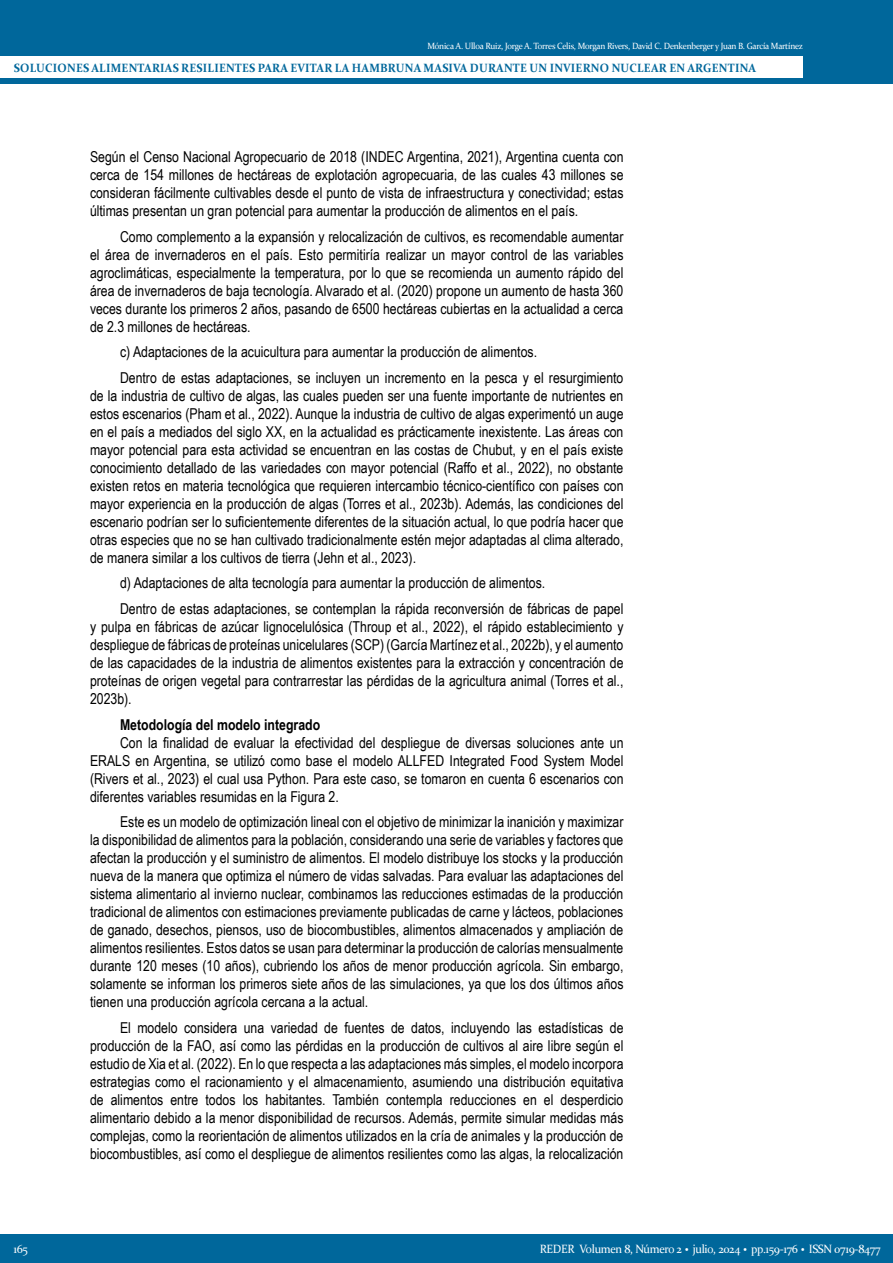
<style>
.page{position:relative;width:893px;height:1263px;background:#fff}
.page>*{position:absolute;margin:0;border:0;box-sizing:border-box;transform-origin:0 0}
.Cuerpo{font:15px/18px "Arial Narrow";color:#000;text-align:justify}
.Subtítulos_02{font:700 15px "Arial Narrow";color:#000}
.t1{font:700 12px "Constantia";letter-spacing:.02em;color:#00679b;scale:.95 1}
.t2{font:12px "Constantia";letter-spacing:-.025em;color:#fff;scale:.95 1}
.t3{font:9px "Constantia";letter-spacing:-.025em;color:#fff;scale:.95 1}
.s1{font-weight:700;font-size:18px}
</style>
<div class="page">
<div style="left:0;top:0;width:893px;height:84px;background:#00679b"></div>
<div style="left:0;top:56px;width:803px;height:22px;background:#fff"></div>
<div style="left:0;top:1234px;width:893px;height:29px;background:#00679b"></div>
<p class="t3" style="left:427px;top:40px;width:397px">Mónica A. Ulloa Ruiz, Jorge A. Torres Celis, Morgan Rivers, David C. Denkenberger y Juan B. García Martínez</p>
<p class="t1" style="left:14px;top:59px;width:783px">SOLUCIONES ALIMENTARIAS RESILIENTES PARA EVITAR LA HAMBRUNA MASIVA DURANTE UN INVIERNO NUCLEAR EN ARGENTINA</p>
<p class="Cuerpo" style="left:90px;top:148px;width:535px">Según el Censo Nacional Agropecuario de 2018 (INDEC Argentina, 2021), Argentina cuenta con cerca de 154 millones de hectáreas de explotación agropecuaria, de las cuales 43 millones se consideran fácilmente cultivables desde el punto de vista de infraestructura y conectividad; estas últimas presentan un gran potencial para aumentar la producción de alimentos en el país.</p>
<p class="Cuerpo" style="left:90px;top:227px;width:535px;text-indent:30px">Como complemento a la expansión y relocalización de cultivos, es recomendable aumentar el área de invernaderos en el país. Esto permitiría realizar un mayor control de las variables agroclimáticas, especialmente la temperatura, por lo que se recomienda un aumento rápido del área de invernaderos de baja tecnología. Alvarado et al. (2020) propone un aumento de hasta 360 veces durante los primeros 2 años, pasando de 6500 hectáreas cubiertas en la actualidad a cerca de 2.3 millones de hectáreas.</p>
<p class="Cuerpo" style="left:120px;top:343px;width:419px">c) Adaptaciones de la acuicultura para aumentar la producción de alimentos.</p>
<p class="Cuerpo" style="left:90px;top:368px;width:535px;text-indent:30px">Dentro de estas adaptaciones, se incluyen un incremento en la pesca y el resurgimiento de la industria de cultivo de algas, las cuales pueden ser una fuente importante de nutrientes en estos escenarios (Pham et al., 2022). Aunque la industria de cultivo de algas experimentó un auge en el país a mediados del siglo XX, en la actualidad es prácticamente inexistente. Las áreas con mayor potencial para esta actividad se encuentran en las costas de Chubut, y en el país existe conocimiento detallado de las variedades con mayor potencial (Raffo et al., 2022), no obstante existen retos en materia tecnológica que requieren intercambio técnico-científico con países con mayor experiencia en la producción de algas (Torres et al., 2023b). Además, las condiciones del escenario podrían ser lo suficientemente diferentes de la situación actual, lo que podría hacer que otras especies que no se han cultivado tradicionalmente estén mejor adaptadas al clima alterado, de manera similar a los cultivos de tierra (Jehn et al., 2023).</p>
<p class="Cuerpo" style="left:120px;top:574px;width:427px">d) Adaptaciones de alta tecnología para aumentar la producción de alimentos.</p>
<p class="Cuerpo" style="left:90px;top:599px;width:535px;text-indent:30px">Dentro de estas adaptaciones, se contemplan la rápida reconversión de fábricas de papel y pulpa en fábricas de azúcar lignocelulósica (Throup et al., 2022), el rápido establecimiento y despliegue de fábricas de proteínas unicelulares (SCP) (García Martínez et al., 2022b), y el aumento de las capacidades de la industria de alimentos existentes para la extracción y concentración de proteínas de origen vegetal para contrarrestar las pérdidas de la agricultura animal (Torres et al., 2023b).</p>
<p class="Subtítulos_02" style="left:120px;top:713px;width:202px">Metodología del modelo integrado</p>
<p class="Cuerpo" style="left:90px;top:733px;width:535px;text-indent:30px">Con la finalidad de evaluar la efectividad del despliegue de diversas soluciones ante un ERALS en Argentina, se utilizó como base el modelo ALLFED Integrated Food System Model (Rivers et al., 2023) el cual usa Python. Para este caso, se tomaron en cuenta 6 escenarios con diferentes variables resumidas en la Figura 2.</p>
<p class="Cuerpo" style="left:90px;top:812px;width:535px;text-indent:30px">Este es un modelo de optimización lineal con el objetivo de minimizar la inanición y maximizar la disponibilidad de alimentos para la población, considerando una serie de variables y factores que afectan la producción y el suministro de alimentos. El modelo distribuye los stocks y la producción nueva de la manera que optimiza el número de vidas salvadas. Para evaluar las adaptaciones del sistema alimentario al invierno nuclear, combinamos las reducciones estimadas de la producción tradicional de alimentos con estimaciones previamente publicadas de carne y lácteos, poblaciones de ganado, desechos, piensos, uso de biocombustibles, alimentos almacenados y ampliación de alimentos resilientes. Estos datos se usan para determinar la producción de calorías mensualmente durante 120 meses (10 años), cubriendo los años de menor producción agrícola. Sin embargo, solamente se informan los primeros siete años de las simulaciones, ya que los dos últimos años tienen una producción agrícola cercana a la actual.</p>
<p class="Cuerpo" style="left:90px;top:1018px;width:535px;text-indent:30px">El modelo considera una variedad de fuentes de datos, incluyendo las estadísticas de producción de la FAO, así como las pérdidas en la producción de cultivos al aire libre según el estudio de Xia et al. (2022). En lo que respecta a las adaptaciones más simples, el modelo incorpora estrategias como el racionamiento y el almacenamiento, asumiendo una distribución equitativa de alimentos entre todos los habitantes. También contempla reducciones en el desperdicio alimentario debido a la menor disponibilidad de recursos. Además, permite simular medidas más complejas, como la reorientación de alimentos utilizados en la cría de animales y la producción de biocombustibles, así como el despliegue de alimentos resilientes como las algas, la relocalización</p>
<p class="t2" style="left:14px;top:1241px;width:17px">165</p>
<p class="t2" style="left:540px;top:1240px;width:360px">REDER Volumen 8, Número 2 <span class="s1">·</span> julio, 2024 <span class="s1">·</span> pp.159-176 <span class="s1">·</span> ISSN 0719-8477</p>
</div>
